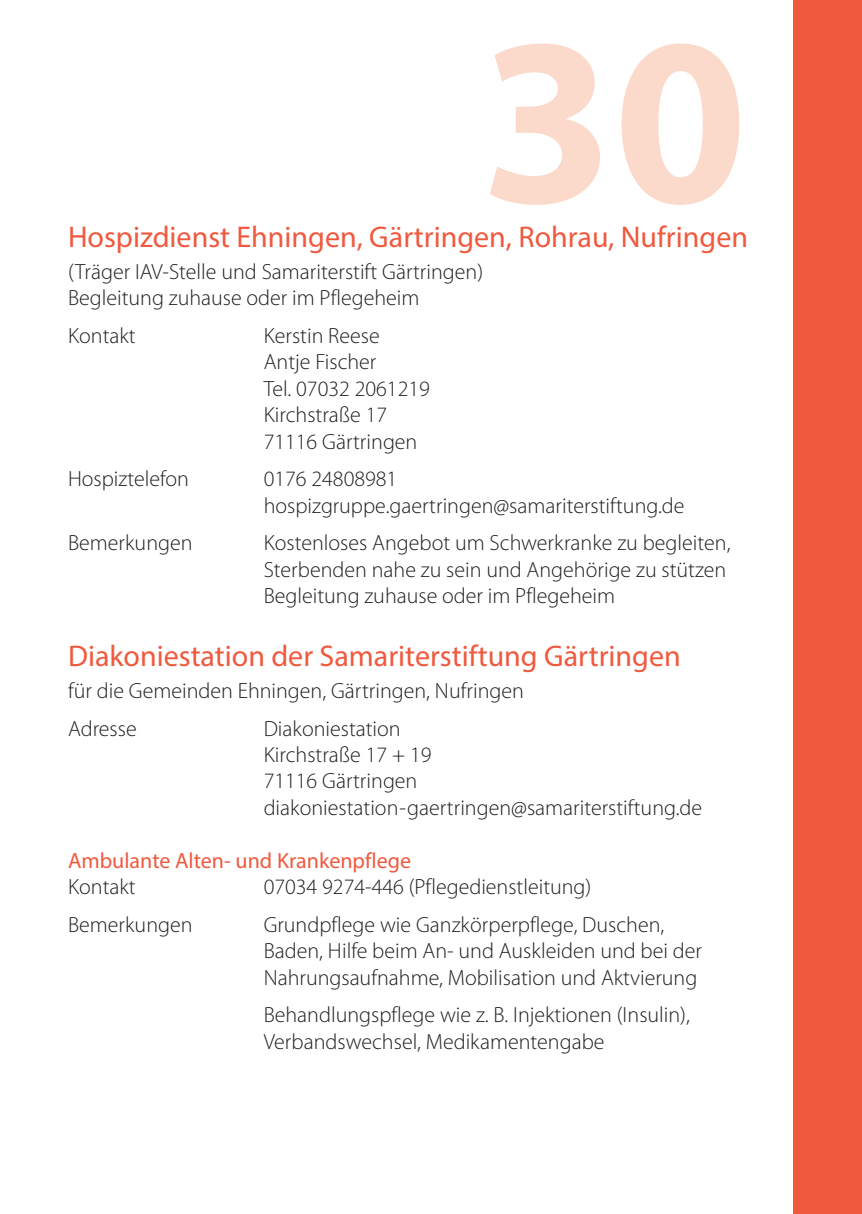
<style>
.page{position:relative;width:862px;height:1214px;background:#fff}
.page>*{position:absolute;margin:0;border:0;box-sizing:border-box;transform-origin:0 0}
.t1{font:700 240px "Myriad Pro";color:#fcdacb}
.t2{font:30px "Myriad Pro";color:#f0593e}
.t3{font:300 22px/26.4px "Myriad Pro";color:#231f20}
.t4{font:22px "Myriad Pro";color:#f0593e}
</style>
<div class="page">
<div style="left:794px;top:0;width:68px;height:1213px;background:#f0593e"></div>
<h1 class="t1" style="left:481px;top:-35px;width:268px">30</h1>
<h2 class="t2" style="left:68px;top:218px;width:681px">Hospizdienst Ehningen, Gärtringen, Rohrau, Nufringen</h2>
<p class="t3" style="left:68px;top:258px;width:417px">(Träger IAV-Stelle und Samariterstift Gärtringen)<br>Begleitung zuhause oder im Pflegeheim</p>
<p class="t3" style="left:68px;top:322px;width:69px">Kontakt</p>
<p class="t3" style="left:264px;top:322px;width:168px">Kerstin Reese<br>Antje Fischer<br>Tel. 07032 2061219<br>Kirchstraße 17<br>71116 Gärtringen</p>
<p class="t3" style="left:68px;top:466px;width:122px">Hospiztelefon</p>
<p class="t3" style="left:264px;top:466px;width:422px">0176 24808981 hospizgruppe.gaertringen@samariterstiftung.de</p>
<p class="t3" style="left:68px;top:530px;width:126px">Bemerkungen</p>
<p class="t3" style="left:264px;top:530px;width:468px">Kostenloses Angebot um Schwerkranke zu begleiten,<br>Sterbenden nahe zu sein und Angehörige zu stützen<br>Begleitung zuhause oder im Pflegeheim</p>
<h2 class="t2" style="left:68px;top:637px;width:614px">Diakoniestation der Samariterstiftung Gärtringen</h2>
<p class="t3" style="left:68px;top:672px;width:457px;line-height:37.8px">für die Gemeinden Ehningen, Gärtringen, Nufringen<br>Adresse</p>
<p class="t3" style="left:264px;top:715px;width:440px">Diakoniestation<br>Kirchstraße 17 + 19<br>71116 Gärtringen diakoniestation-gaertringen@samariterstiftung.de</p>
<p class="t4" style="left:68px;top:846px;width:344px">Ambulante Alten- und Krankenpflege</p>
<p class="t3" style="left:68px;top:873px;width:69px">Kontakt</p>
<p class="t3" style="left:264px;top:873px;width:329px">07034 9274-446 (Pflegedienstleitung)</p>
<p class="t3" style="left:68px;top:911px;width:126px">Bemerkungen</p>
<p class="t3" style="left:264px;top:911px;width:440px">Grundpflege wie Ganzkörperpflege, Duschen,<br>Baden, Hilfe beim An- und Auskleiden und bei der<br>Nahrungsaufnahme, Mobilisation und Aktvierung</p>
<p class="t3" style="left:264px;top:1002px;width:428px">Behandlungspflege wie z. B. Injektionen (Insulin),<br>Verbandswechsel, Medikamentengabe</p>
</div>
